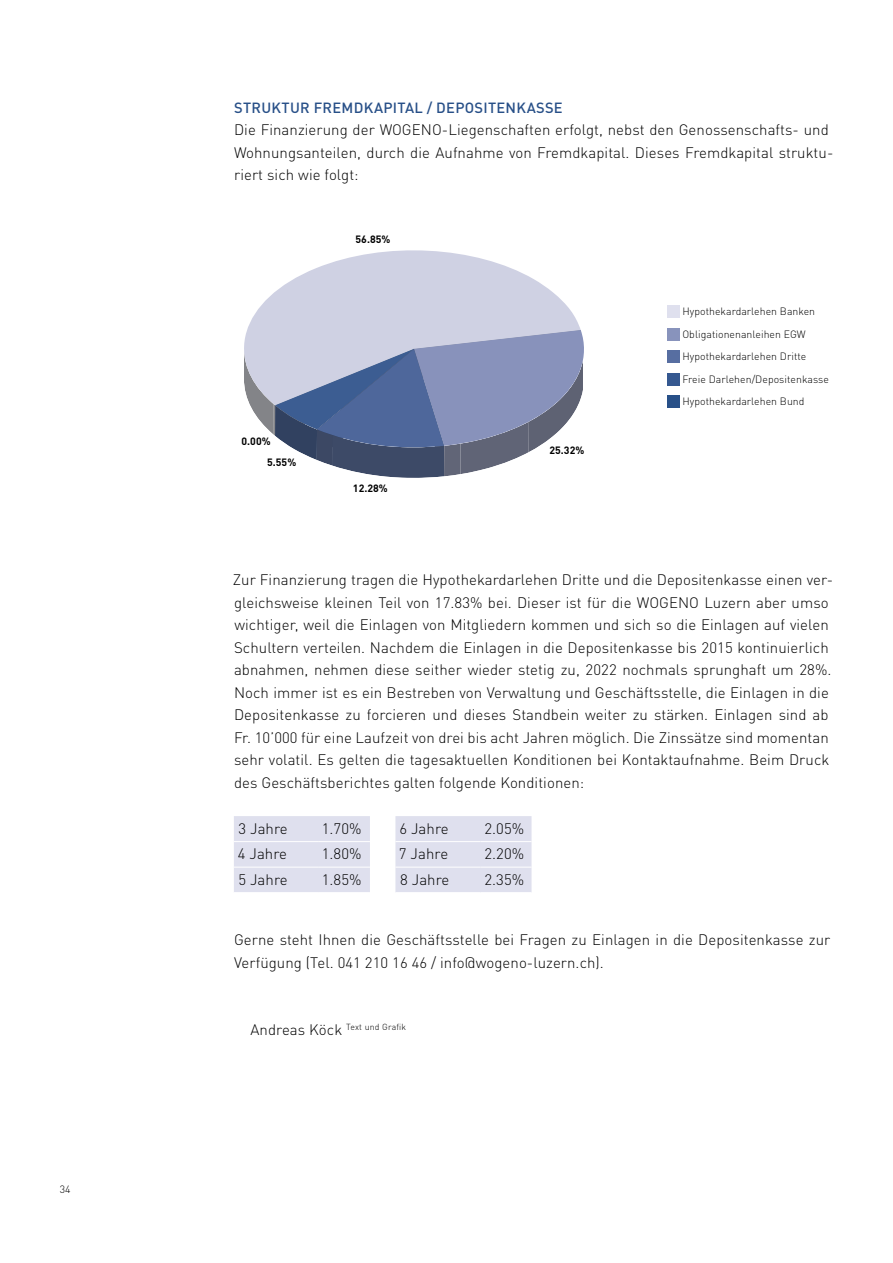
<style>
.page{position:relative;width:893px;height:1263px;background:#fff}
.page>*{position:absolute;margin:0;border:0;box-sizing:border-box;transform-origin:0 0}
.t1{font:300 15px/22.5px "DIN Pro";letter-spacing:.005em;color:#000}
.t2{font:500 14.7px "DIN Pro";letter-spacing:.02em;color:#285088}
.t3{font:300 10.5px/22.5px "DIN Pro";letter-spacing:.005em;color:#000}
.t4{font:700 10.5px "DIN Pro";letter-spacing:.005em;color:#000}
.t5{font:300 8.7px "DIN Pro";letter-spacing:.02em;color:#000}
.s1{font-size:15px}
</style>
<div class="page">
<div style="left:667px;top:305px;width:13px;height:13px;background:#dfe0ee"></div>
<div style="left:667px;top:328px;width:13px;height:12px;background:#8893bc"></div>
<div style="left:667px;top:350px;width:13px;height:13px;background:#576ea1"></div>
<div style="left:667px;top:373px;width:13px;height:13px;background:#355890"></div>
<div style="left:667px;top:395px;width:13px;height:13px;background:#285088"></div>
<svg style="left:234px;top:816px;width:297px;height:76px;background:#e2e2ef"></svg>
<hr style="left:234px;top:841px;width:85px;height:1px;background:#fff">
<hr style="left:319px;top:841px;width:51px;height:1px;background:#fff">
<hr style="left:395px;top:841px;width:85px;height:1px;background:#fff">
<hr style="left:480px;top:841px;width:51px;height:1px;background:#fff">
<hr style="left:234px;top:867px;width:85px;height:1px;background:#fff">
<hr style="left:319px;top:867px;width:51px;height:1px;background:#fff">
<hr style="left:395px;top:867px;width:85px;height:1px;background:#fff">
<hr style="left:480px;top:867px;width:51px;height:1px;background:#fff">
<svg style="left:247px;top:250px;width:334px;height:80px;fill:#cfd1e3"></svg>
<svg style="left:244px;top:330px;width:340px;height:148px;background:#909ab6"></svg>
<p class="t3" style="left:60px;top:1177px;width:12px">34</p>
<p class="t2" style="left:234px;top:96px;width:330px">STRUKTUR FREMDKAPITAL / DEPOSITENKASSE</p>
<p class="t1" style="left:234px;top:117px;width:601px">Die Finanzierung der WOGENO-Liegenschaften erfolgt, nebst den Genossenschafts- und<br>Wohnungsanteilen, durch die Aufnahme von Fremdkapital. Dieses Fremdkapital struktu&shy;riert sich wie folgt:</p>
<p class="t4" style="left:356px;top:231px;width:36px">56.85%</p>
<p class="t4" style="left:242px;top:433px;width:31px">0.00%</p>
<p class="t4" style="left:267px;top:453px;width:31px">5.55%</p>
<p class="t4" style="left:353px;top:480px;width:36px">12.28%</p>
<p class="t4" style="left:549px;top:442px;width:36px">25.32%</p>
<p class="t3" style="left:682px;top:299px;width:148px">Hypothekardarlehen Banken<br>Obligationenanleihen EGW<br>Hypothekardarlehen Dritte<br>Freie Darlehen/Depositenkasse<br>Hypothekardarlehen Bund</p>
<p class="t1" style="left:233px;top:567px;width:602px">Zur Finanzierung tragen die Hypothekardarlehen Dritte und die Depositenkasse einen ver&shy;gleichsweise kleinen Teil von 17.83% bei. Dieser ist für die WOGENO Luzern aber umso wichtiger, weil die Einlagen von Mitgliedern kommen und sich so die Einlagen auf vielen Schultern verteilen. Nachdem die Einlagen in die Depositenkasse bis 2015 kontinuierlich abnahmen, nehmen diese seither wieder stetig zu, 2022 nochmals sprunghaft um 28%.<br>Noch immer ist es ein Bestreben von Verwaltung und Geschäftsstelle, die Einlagen in die Depositenkasse zu forcieren und dieses Standbein weiter zu stärken. Einlagen sind ab Fr. 10’000 für eine Laufzeit von drei bis acht Jahren möglich. Die Zinssätze sind momentan sehr volatil. Es gelten die tagesaktuellen Konditionen bei Kontaktaufnahme. Beim Druck des Geschäftsberichtes galten folgende Konditionen:</p>
<p class="t1" style="left:238px;top:816px;width:51px">3 Jahre</p>
<p class="t1" style="left:322px;top:816px;width:41px">1.70%</p>
<p class="t1" style="left:399px;top:816px;width:51px">6 Jahre</p>
<p class="t1" style="left:484px;top:816px;width:41px">2.05%</p>
<p class="t1" style="left:238px;top:842px;width:51px">4 Jahre</p>
<p class="t1" style="left:322px;top:842px;width:41px">1.80%</p>
<p class="t1" style="left:399px;top:842px;width:51px">7 Jahre</p>
<p class="t1" style="left:484px;top:842px;width:41px">2.20%</p>
<p class="t1" style="left:238px;top:867px;width:51px">5 Jahre</p>
<p class="t1" style="left:322px;top:867px;width:41px">1.85%</p>
<p class="t1" style="left:400px;top:867px;width:51px">8 Jahre</p>
<p class="t1" style="left:484px;top:867px;width:41px">2.35%</p>
<p class="t1" style="left:234px;top:927px;width:598px">Gerne steht Ihnen die Geschäftsstelle bei Fragen zu Einlagen in die Depositenkasse zur<br>Verfügung (Tel. 041 210 16 46 / info@wogeno-luzern.ch).</p>
<p class="t5" style="left:251px;top:1020px;width:157px"><span class="s1">Andreas Köck</span> Text und Grafik</p>
</div>
